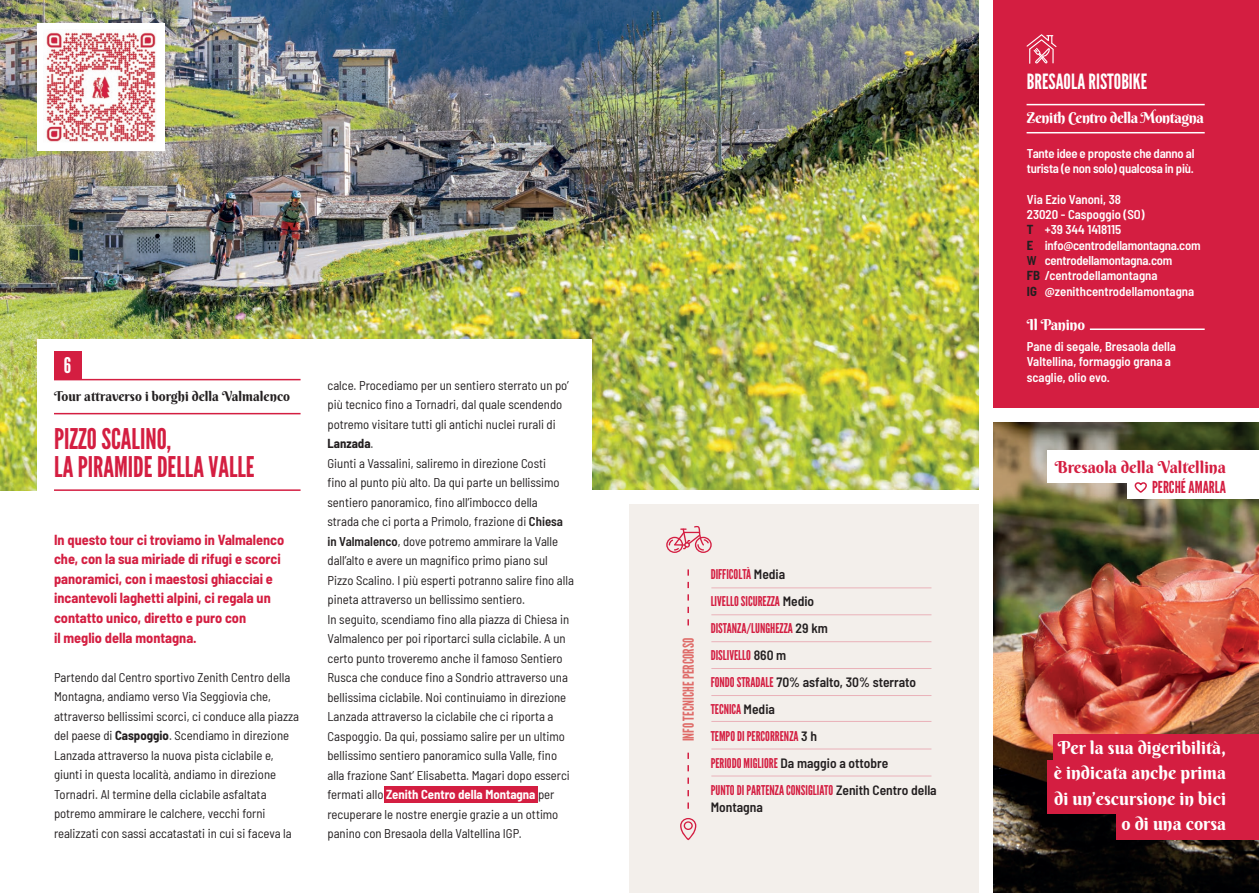
<style>
.page{position:relative;width:1259px;height:893px;background:#fff}
.page>*{position:absolute;margin:0;border:0;box-sizing:border-box;transform-origin:0 0}
.t1{font:28.5px/28.5px "League Gothic";color:#d41e41}
.t2{font:21.6px "League Gothic";color:#fff}
.t3{font:21px "League Gothic";color:#fff}
.t4{font:18px "Berkshire Swash";color:#fff}
.t5{font:16.5px "Berkshire Swash";color:#d41e41}
.t6{font:16.5px "League Gothic";color:#d41e41}
.t7{font:15px "Berkshire Swash";letter-spacing:-.03em;color:#fff}
.t8{font:15px "League Gothic";color:#df6c69}
.t9{font:700 semi-condensed 14.25px/19.5px "Barlow";color:#d41e41}
.t10{font:13.5px/27px "League Gothic";color:#d41e41}
.t11{font:13.5px "Berkshire Swash";color:#231f20}
.t12{font:600 semi-condensed 13.5px "Barlow";color:#231f20}
.t13{font:semi-condensed 12.75px/19.5px "Barlow";color:#231f20}
.t14{font:600 semi-condensed 12.75px/15.3px "Barlow";color:#fff}
.t15{font:600 semi-condensed 12.75px/15.3px "Barlow";letter-spacing:-.02em;color:#fff}
.s1{font-weight:700}
.s2{font-weight:600}
.s3{font-weight:700;color:#fff}
.s4{font-family:"Barlow";font-weight:600;font-stretch:semi-condensed;color:#231f20}
.s5{font-family:"League Gothic";font-weight:400;font-stretch:normal;color:#d41e41}
.s6{font-weight:700;color:#231f20}
.s7{color:#231f20}
</style>
<div class="page">
<img style="left:0;top:0;width:979px;height:491px">
<div style="left:38px;top:339px;width:554px;height:509px;background:#fff"></div>
<div style="left:384px;top:786px;width:153px;height:17px;background:#d41e41"></div>
<div style="left:629px;top:499px;width:357px;height:394px;background:#f3efeb"></div>
<img style="left:993px;top:422px;width:266px;height:471px">
<div style="left:1054px;top:735px;width:205px;height:27px;background:#d41e41"></div>
<div style="left:1048px;top:787px;width:211px;height:27px;background:#d41e41"></div>
<div style="left:1116px;top:812px;width:143px;height:27px;background:#d41e41"></div>
<div style="left:1048px;top:761px;width:211px;height:27px;background:#d41e41"></div>
<hr style="left:54px;top:413px;width:246px;height:1px;background:#d41e41">
<hr style="left:54px;top:379px;width:246px;height:1px;background:#d41e41">
<div style="left:54px;top:352px;width:27px;height:27px;background:#d41e41"></div>
<svg style="left:666px;top:526px;width:45px;height:27px"></svg>
<svg style="left:687px;top:753px;width:2px;height:56px"></svg>
<svg style="left:687px;top:569px;width:2px;height:56px"></svg>
<svg style="left:680px;top:818px;width:16px;height:22px"></svg>
<div style="left:986px;top:0;width:273px;height:414px;background:#d41e41"></div>
<hr style="left:711px;top:587px;width:220px;height:1px;background:#d41e41">
<hr style="left:711px;top:614px;width:220px;height:1px;background:#d41e41">
<hr style="left:711px;top:641px;width:220px;height:1px;background:#d41e41">
<hr style="left:711px;top:668px;width:220px;height:1px;background:#d41e41">
<hr style="left:711px;top:695px;width:220px;height:1px;background:#d41e41">
<hr style="left:711px;top:721px;width:220px;height:1px;background:#d41e41">
<hr style="left:711px;top:776px;width:220px;height:1px;background:#d41e41">
<hr style="left:711px;top:749px;width:220px;height:1px;background:#d41e41">
<svg style="left:1026px;top:34px;width:30px;height:30px"></svg>
<div style="left:979px;top:0;width:13px;height:893px;background:#fff"></div>
<div style="left:38px;top:23px;width:127px;height:128px;background:#fff"></div>
<img style="left:46px;top:32px;width:110px;height:110px">
<div style="left:988px;top:408px;width:271px;height:13px;background:#fff"></div>
<div style="left:1047px;top:450px;width:212px;height:32px;background:#fff"></div>
<div style="left:1127px;top:467px;width:132px;height:32px;background:#fff"></div>
<svg style="left:1134px;top:482px;width:13px;height:11px"></svg>
<hr style="left:1026px;top:104px;width:178px;height:1px;background:#fff">
<hr style="left:1026px;top:132px;width:178px;height:1px;background:#fff">
<hr style="left:1090px;top:328px;width:114px;height:2px;background:#fff">
<div style="left:589px;top:491px;width:392px;height:13px;background:#fff"></div>
<hr style="left:54px;top:489px;width:246px;height:2px;background:#d41e41">
<p class="t2" style="left:64px;top:352px;width:9px">6</p>
<p class="t11" style="left:54px;top:388px;width:238px">Tour attraverso i borghi della Valmalenco</p>
<p class="t1" style="left:54px;top:425px;width:202px">PIZZO SCALINO,<br>LA PIRAMIDE DELLA VALLE</p>
<p class="t9" style="left:54px;top:529px;width:232px">In questo tour ci troviamo in Valmalenco che, con la sua miriade di rifugi e scorci panoramici, con i maestosi ghiacciai e incantevoli laghetti alpini, ci regala un contatto unico, diretto e puro con<br>il meglio della montagna.</p>
<p class="t13" style="left:54px;top:666px;width:247px">Partendo dal Centro sportivo Zenith Centro della Montagna, andiamo verso Via Seggiovia che, attraverso bellissimi scorci, ci conduce alla piazza del paese di <span class="s1">Caspoggio</span>. Scendiamo in direzione Lanzada attraverso la nuova pista ciclabile e, giunti in questa località, andiamo in direzione Tornadri. Al termine della ciclabile asfaltata potremo ammirare le calchere, vecchi forni realizzati con sassi accatastati in cui si faceva la</p>
<p class="t13" style="left:327px;top:374px;width:243px">calce. Procediamo per un sentiero sterrato un po’ più tecnico fino a Tornadri, dal quale scendendo potremo visitare tutti gli antichi nuclei rurali di <span class="s1">Lanzada</span>.</p>
<p class="t13" style="left:327px;top:452px;width:248px">Giunti a Vassalini, saliremo in direzione Costi<br>fino al punto più alto. Da qui parte un bellissimo sentiero panoramico, fino all’imbocco della<br>strada che ci porta a Primolo, frazione di <span class="s2">Chiesa in Valmalenco</span>, dove potremo ammirare la Valle dall’alto e avere un magnifico primo piano sul Pizzo Scalino. I più esperti potranno salire fino alla pineta attraverso un bellissimo sentiero.</p>
<p class="t13" style="left:327px;top:608px;width:244px">In seguito, scendiamo fino alla piazza di Chiesa in Valmalenco per poi riportarci sulla ciclabile. A un certo punto troveremo anche il famoso Sentiero Rusca che conduce fino a Sondrio attraverso una bellissima ciclabile. Noi continuiamo in direzione Lanzada attraverso la ciclabile che ci riporta a Caspoggio. Da qui, possiamo salire per un ultimo bellissimo sentiero panoramico sulla Valle, fino alla frazione Sant’ Elisabetta. Magari dopo esserci fermati allo <span class="s3">Zenith Centro della Montagna</span> per recuperare le nostre energie grazie a un ottimo panino con Bresaola della Valtellina IGP.</p>
<p class="t8" style="left:679px;top:741px;width:105px;rotate:-90deg">INFO TECNICHE PERCORSO</p>
<p class="t10" style="left:710px;top:561px;width:76px">DIFFICOLTÀ <span class="s4">Media</span></p>
<p class="t10" style="left:710px;top:588px;width:105px">LIVELLO SICUREZZA <span class="s4">Medio</span></p>
<p class="t10" style="left:710px;top:615px;width:119px">DISTANZA/LUNGHEZZA <span class="s4">29 km<br></span>DISLIVELLO <span class="s4">860 m</span></p>
<p class="t12" style="left:710px;top:673px;width:207px"><span class="s5">FONDO STRADALE</span> 70% asfalto, 30% sterrato</p>
<p class="t10" style="left:710px;top:696px;width:66px">TECNICA <span class="s4">Media</span></p>
<p class="t10" style="left:710px;top:723px;width:179px">TEMPO DI PERCORRENZA <span class="s4">3 h<br></span>PERIODO MIGLIORE <span class="s4">Da maggio a ottobre</span></p>
<p class="t10" style="left:710px;top:782px;width:228px;line-height:16.5px">PUNTO DI PARTENZA CONSIGLIATO <span class="s4">Zenith Centro della<br>Montagna</span></p>
<p class="t3" style="left:1027px;top:69px;width:122px">BRESAOLA RISTOBIKE</p>
<p class="t7" style="left:1027px;top:109px;width:178px">Zenith Centro della Montagna</p>
<p class="t15" style="left:1027px;top:145px;width:169px">Tante idee e proposte che danno al turista (e non solo) qualcosa in più.</p>
<p class="t14" style="left:1027px;top:191px;width:96px">Via Ezio Vanoni, 38</p>
<p class="t14" style="left:1027px;top:206px;width:119px">23020 - Caspoggio (SO)</p>
<p class="t14" style="left:1027px;top:221px;width:96px"><span class="s6">T</span> +39 344 1418115</p>
<p class="t15" style="left:1027px;top:237px;width:175px"><span class="s6">E</span> info@centrodellamontagna.com</p>
<p class="t15" style="left:1027px;top:252px;width:147px"><span class="s7">W</span> centrodellamontagna.com</p>
<p class="t14" style="left:1027px;top:267px;width:132px"><span class="s6">FB</span> /centrodellamontagna</p>
<p class="t14" style="left:1027px;top:282px;width:169px"><span class="s6">IG</span> @zenithcentrodellamontagna</p>
<p class="t7" style="left:1027px;top:315px;width:60px">Il Panino</p>
<p class="t14" style="left:1027px;top:338px;width:151px">Pane di segale, Bresaola della<br>Valtellina, formaggio grana a scaglie, olio evo.</p>
<p class="t5" style="left:1054px;top:457px;width:173px">Bresaola della Valtellina</p>
<p class="t6" style="left:1152px;top:477px;width:75px">PERCHÉ AMARLA</p>
<p class="t4" style="left:1058px;top:736px;width:170px">Per la sua digeribilità,</p>
<p class="t4" style="left:1054px;top:761px;width:174px">è indicata anche prima</p>
<p class="t4" style="left:1054px;top:787px;width:173px">di un’escursione in bici</p>
<p class="t4" style="left:1121px;top:812px;width:106px">o di una corsa</p>
</div>
